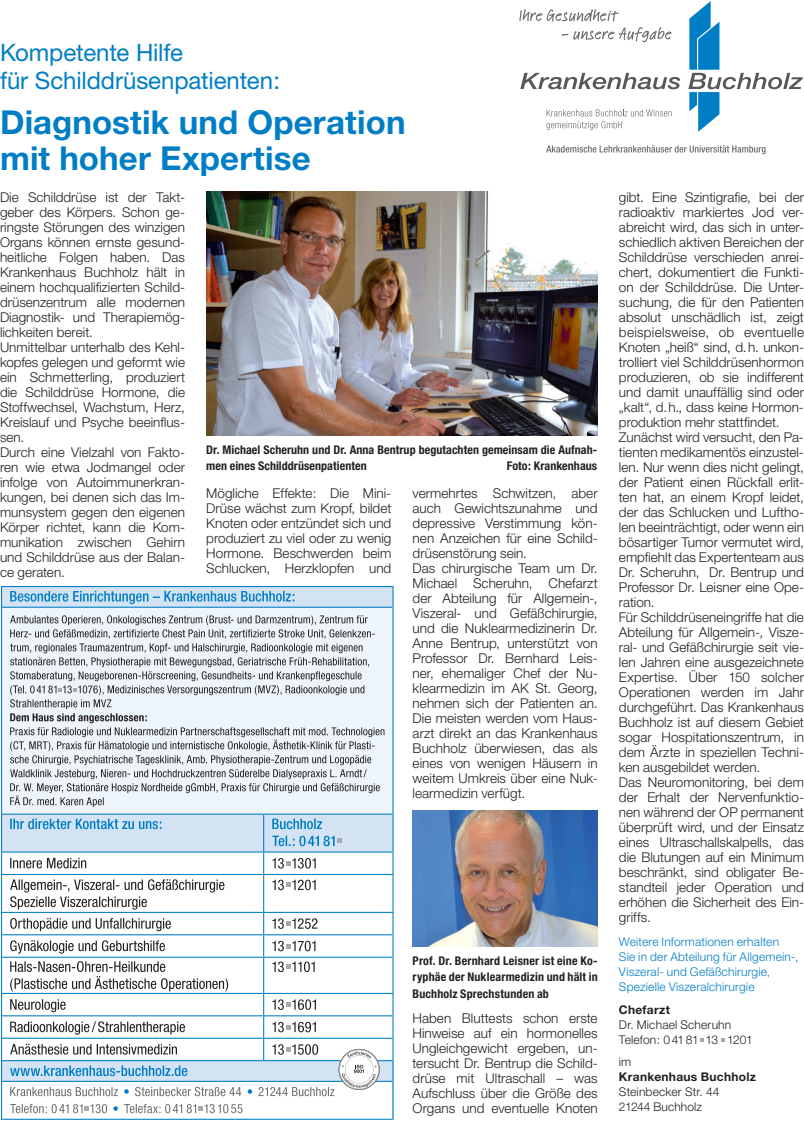
<style>
.page{position:relative;width:804px;height:1127px;background:#fff}
.page>*{position:absolute;margin:0;border:0;box-sizing:border-box;transform-origin:0 0}
.t1{font:700 33px/36px "Helvetica Neue";letter-spacing:.005em;color:#007ec5}
.t2{font:24px/28.5px "Helvetica Neue";letter-spacing:-.005em;color:#007ec5}
.t3{font:300 13.5px/15px "Helvetica Neue";color:#231f20}
.t4{font:700 condensed 12px/16.5px "Helvetica Neue";letter-spacing:.005em;color:#231f20}
.t5{font:300 12px/15px "Helvetica Neue";letter-spacing:.015em;color:#007ec5}
.t6{font:300 12px/15px "Helvetica Neue";letter-spacing:.015em;color:#231f20}
.t7{font:700 12px "Helvetica Neue";letter-spacing:.025em;color:#231f20}
</style>
<div class="page">
<svg style="left:519px;top:9px;width:152px;height:33px"></svg>
<svg style="left:546px;top:109px;width:125px;height:21px"></svg>
<svg style="left:546px;top:145px;width:219px;height:9px"></svg>
<svg style="left:520px;top:73px;width:160px;height:16px"></svg>
<svg style="left:688px;top:1px;width:115px;height:131px"></svg>
<svg style="left:721px;top:1038px;width:4px;height:3px"></svg>
<img style="left:206px;top:191px;width:391px;height:245px">
<svg style="left:2px;top:587px;width:390px;height:494px"></svg>
<div style="left:2px;top:607px;width:391px;height:207px;background:#edf4fa"></div>
<hr style="left:1px;top:586px;width:263px;height:1px;background:#007ec5">
<svg style="left:1px;top:587px;width:1px;height:20px"></svg>
<hr style="left:264px;top:586px;width:129px;height:1px;background:#007ec5">
<svg style="left:392px;top:587px;width:1px;height:20px"></svg>
<hr style="left:1px;top:607px;width:263px;height:1px;background:#007ec5">
<hr style="left:1px;top:608px;width:1px;height:205px;background:#007ec5">
<hr style="left:264px;top:607px;width:129px;height:1px;background:#007ec5">
<hr style="left:392px;top:608px;width:1px;height:205px;background:#007ec5">
<hr style="left:1px;top:813px;width:263px;height:2px;background:#007ec5">
<hr style="left:1px;top:815px;width:1px;height:36px;background:#007ec5">
<hr style="left:264px;top:813px;width:129px;height:2px;background:#007ec5">
<hr style="left:263px;top:815px;width:1px;height:36px;background:#007ec5">
<hr style="left:392px;top:815px;width:1px;height:36px;background:#007ec5">
<hr style="left:1px;top:851px;width:263px;height:1px;background:#007ec5">
<svg style="left:1px;top:852px;width:1px;height:22px"></svg>
<hr style="left:264px;top:851px;width:129px;height:1px;background:#007ec5">
<svg style="left:263px;top:852px;width:1px;height:22px"></svg>
<svg style="left:392px;top:852px;width:1px;height:22px"></svg>
<hr style="left:1px;top:874px;width:263px;height:1px;background:#007ec5">
<hr style="left:1px;top:875px;width:1px;height:37px;background:#007ec5">
<hr style="left:264px;top:874px;width:129px;height:1px;background:#007ec5">
<hr style="left:263px;top:875px;width:1px;height:37px;background:#007ec5">
<hr style="left:392px;top:875px;width:1px;height:37px;background:#007ec5">
<hr style="left:1px;top:912px;width:263px;height:1px;background:#007ec5">
<hr style="left:264px;top:912px;width:129px;height:1px;background:#007ec5">
<hr style="left:1px;top:934px;width:263px;height:1px;background:#007ec5">
<svg style="left:1px;top:913px;width:1px;height:43px"></svg>
<hr style="left:264px;top:934px;width:129px;height:1px;background:#007ec5">
<svg style="left:263px;top:913px;width:1px;height:43px"></svg>
<svg style="left:392px;top:913px;width:1px;height:43px"></svg>
<hr style="left:1px;top:956px;width:263px;height:2px;background:#007ec5">
<hr style="left:1px;top:958px;width:1px;height:35px;background:#007ec5">
<hr style="left:264px;top:956px;width:129px;height:2px;background:#007ec5">
<hr style="left:263px;top:958px;width:1px;height:35px;background:#007ec5">
<hr style="left:392px;top:958px;width:1px;height:35px;background:#007ec5">
<hr style="left:1px;top:993px;width:263px;height:1px;background:#007ec5">
<hr style="left:264px;top:993px;width:129px;height:1px;background:#007ec5">
<hr style="left:1px;top:1015px;width:263px;height:1px;background:#007ec5">
<hr style="left:264px;top:1015px;width:129px;height:1px;background:#007ec5">
<hr style="left:1px;top:1038px;width:263px;height:1px;background:#007ec5">
<hr style="left:264px;top:1038px;width:129px;height:1px;background:#007ec5">
<hr style="left:1px;top:1060px;width:263px;height:1px;background:#007ec5">
<svg style="left:1px;top:994px;width:1px;height:87px"></svg>
<hr style="left:264px;top:1060px;width:129px;height:1px;background:#007ec5">
<hr style="left:1px;top:1081px;width:263px;height:1px;background:#007ec5">
<hr style="left:1px;top:1082px;width:1px;height:37px;background:#007ec5">
<hr style="left:264px;top:1081px;width:128px;height:1px;background:#007ec5">
<hr style="left:1px;top:1119px;width:263px;height:1px;background:#007ec5">
<hr style="left:264px;top:1119px;width:129px;height:1px;background:#007ec5">
<svg style="left:392px;top:994px;width:1px;height:87px"></svg>
<hr style="left:392px;top:1081px;width:1px;height:38px;background:#007ec5">
<svg style="left:10px;top:591px;width:284px;height:13px;background:#93c4e5"></svg>
<svg style="left:10px;top:615px;width:374px;height:192px"></svg>
<svg style="left:10px;top:818px;width:151px;height:11px;background:#8ac0e3"></svg>
<svg style="left:272px;top:818px;width:50px;height:11px"></svg>
<svg style="left:272px;top:835px;width:69px;height:11px"></svg>
<svg style="left:10px;top:858px;width:76px;height:10px"></svg>
<svg style="left:272px;top:858px;width:44px;height:10px"></svg>
<svg style="left:10px;top:879px;width:214px;height:30px"></svg>
<svg style="left:272px;top:879px;width:43px;height:11px"></svg>
<svg style="left:10px;top:918px;width:161px;height:13px"></svg>
<svg style="left:272px;top:918px;width:45px;height:11px"></svg>
<svg style="left:10px;top:940px;width:155px;height:14px"></svg>
<svg style="left:272px;top:941px;width:43px;height:10px"></svg>
<svg style="left:10px;top:961px;width:218px;height:30px"></svg>
<svg style="left:272px;top:961px;width:43px;height:11px"></svg>
<svg style="left:10px;top:999px;width:56px;height:13px"></svg>
<svg style="left:10px;top:1021px;width:175px;height:14px"></svg>
<svg style="left:10px;top:1044px;width:167px;height:10px"></svg>
<svg style="left:10px;top:1065px;width:177px;height:11px;background:#87bee2"></svg>
<svg style="left:10px;top:1087px;width:108px;height:9px"></svg>
<svg style="left:124px;top:1089px;width:5px;height:5px"></svg>
<svg style="left:135px;top:1087px;width:106px;height:9px"></svg>
<svg style="left:248px;top:1089px;width:4px;height:5px"></svg>
<svg style="left:10px;top:1104px;width:97px;height:9px"></svg>
<svg style="left:113px;top:1106px;width:5px;height:5px"></svg>
<svg style="left:124px;top:1104px;width:118px;height:9px"></svg>
<svg style="left:258px;top:994px;width:122px;height:102px"></svg>
<img style="left:412px;top:810px;width:185px;height:137px">
<h2 class="t2" style="left:0;top:37px;width:282px">Kompetente Hilfe<br>für Schilddrüsenpatienten:</h2>
<h1 class="t1" style="left:0;top:104px;width:407px">Diagnostik und Operation mit hoher Expertise</h1>
<p class="t3" style="left:0;top:190px;width:186px">Die Schilddrüse ist der Takt&shy;geber des Körpers. Schon ge&shy;ringste Störungen des winzigen<br>Organs können ernste gesund&shy;heitliche Folgen haben. Das<br>Krankenhaus Buchholz hält in einem hochqualifizierten Schild&shy;drüsenzentrum alle modernen<br>Diagnostik- und Therapiemög&shy;lichkeiten bereit.<br>Unmittelbar unterhalb des Kehl&shy;kopfes gelegen und geformt wie ein Schmetterling, produziert die Schilddrüse Hormone, die<br>Stoffwechsel, Wachstum, Herz,<br>Kreislauf und Psyche beeinflus&shy;sen.<br>Durch eine Vielzahl von Fakto&shy;ren wie etwa Jodmangel oder infolge von Autoimmunerkran&shy;kungen, bei denen sich das Im&shy;munsystem gegen den eigenen<br>Körper richtet, kann die Kom&shy;munikation zwischen Gehirn und Schilddrüse aus der Balan&shy;ce geraten.</p>
<p class="t4" style="left:206px;top:441px;width:392px">Dr. Michael Scheruhn und Dr. Anna Bentrup begutachten gemeinsam die Aufnah&shy;men eines Schilddrüsenpatienten</p>
<p class="t4" style="left:506px;top:457px;width:92px">Foto: Krankenhaus</p>
<p class="t3" style="left:206px;top:485px;width:186px;text-align:justify">Mögliche Effekte: Die Mini-Drüse wächst zum Kropf, bildet Knoten oder entzündet sich und produziert zu viel oder zu wenig Hormone. Beschwerden beim Schlucken, Herzklopfen und</p>
<p class="t3" style="left:412px;top:485px;width:186px">vermehrtes Schwitzen, aber auch Gewichtszunahme und depressive Verstimmung kön&shy;nen Anzeichen für eine Schild&shy;drüsenstörung sein.<br>Das chirurgische Team um Dr.<br>Michael Scheruhn, Chefarzt der Abteilung für Allgemein-,<br>Viszeral- und Gefäßchirurgie, und die Nuklearmedizinerin Dr.<br>Anne Bentrup, unterstützt von<br>Professor Dr. Bernhard Leis&shy;ner, ehemaliger Chef der Nu&shy;klearmedizin im AK St. Georg, nehmen sich der Patienten an.<br>Die meisten werden vom Haus&shy;arzt direkt an das Krankenhaus<br>Buchholz überwiesen, das als eines von wenigen Häusern in weitem Umkreis über eine Nuk&shy;learmedizin verfügt.</p>
<p class="t4" style="left:412px;top:952px;width:186px;text-align:justify">Prof. Dr. Bernhard Leisner ist eine Ko&shy;ryphäe der Nuklearmedizin und hält in Buchholz Sprechstunden ab</p>
<p class="t3" style="left:412px;top:1010px;width:186px;text-align:justify">Haben Bluttests schon erste Hinweise auf ein hormonelles Ungleichgewicht ergeben, un&shy;tersucht Dr. Bentrup die Schild&shy;drüse mit Ultraschall – was Aufschluss über die Größe des Organs und eventuelle Knoten</p>
<p class="t3" style="left:619px;top:190px;width:187px">gibt. Eine Szintigrafie, bei der radioaktiv markiertes Jod ver&shy;abreicht wird, das sich in unter&shy;schiedlich aktiven Bereichen der<br>Schilddrüse verschieden anrei&shy;chert, dokumentiert die Funkti&shy;on der Schilddrüse. Die Unter&shy;suchung, die für den Patienten absolut unschädlich ist, zeigt beispielsweise, ob eventuelle<br>Knoten „heiß“ sind, d.h. unkon&shy;trolliert viel Schilddrüsenhormon produzieren, ob sie indifferent und damit unauffällig sind oder „kalt“, d.h., dass keine Hormon&shy;produktion mehr stattfindet.<br>Zunächst wird versucht, den Pa&shy;tienten medikamentös einzustel&shy;len. Nur wenn dies nicht gelingt, der Patient einen Rückfall erlit&shy;ten hat, an einem Kropf leidet, der das Schlucken und Luftho&shy;len beeinträchtigt, oder wenn ein bösartiger Tumor vermutet wird, empfiehlt das Expertenteam aus<br>Dr. Scheruhn, Dr. Bentrup und<br>Professor Dr. Leisner eine Ope&shy;ration.<br>Für Schilddrüseneingriffe hat die<br>Abteilung für Allgemein-, Visze&shy;ral- und Gefäßchirurgie seit vie&shy;len Jahren eine ausgezeichnete<br>Expertise. Über 150 solcher<br>Operationen werden im Jahr durchgeführt. Das Krankenhaus<br>Buchholz ist auf diesem Gebiet sogar Hospitationszentrum, in dem Ärzte in speziellen Techni&shy;ken ausgebildet werden.<br>Das Neuromonitoring, bei dem der Erhalt der Nervenfunktio&shy;nen während der OP permanent überprüft wird, und der Einsatz eines Ultraschallskalpells, das die Blutungen auf ein Minimum beschränkt, sind obligater Be&shy;standteil jeder Operation und erhöhen die Sicherheit des Ein&shy;griffs.</p>
<p class="t5" style="left:619px;top:934px;width:181px">Weitere Informationen erhalten Sie in der Abteilung für Allgemein-, Viszeral- und Gefäßchirurgie, Spezielle Viszeralchirurgie</p>
<p class="t7" style="left:619px;top:1002px;width:52px">Chefarzt</p>
<p class="t6" style="left:619px;top:1017px;width:135px">Dr. Michael Scheruhn<br>Telefon: 04181 13 1201</p>
<p class="t6" style="left:619px;top:1054px;width:14px">im</p>
<p class="t7" style="left:619px;top:1070px;width:138px">Krankenhaus Buchholz</p>
<p class="t6" style="left:619px;top:1084px;width:102px">Steinbecker Str. 44<br>21244 Buchholz</p>
</div>
